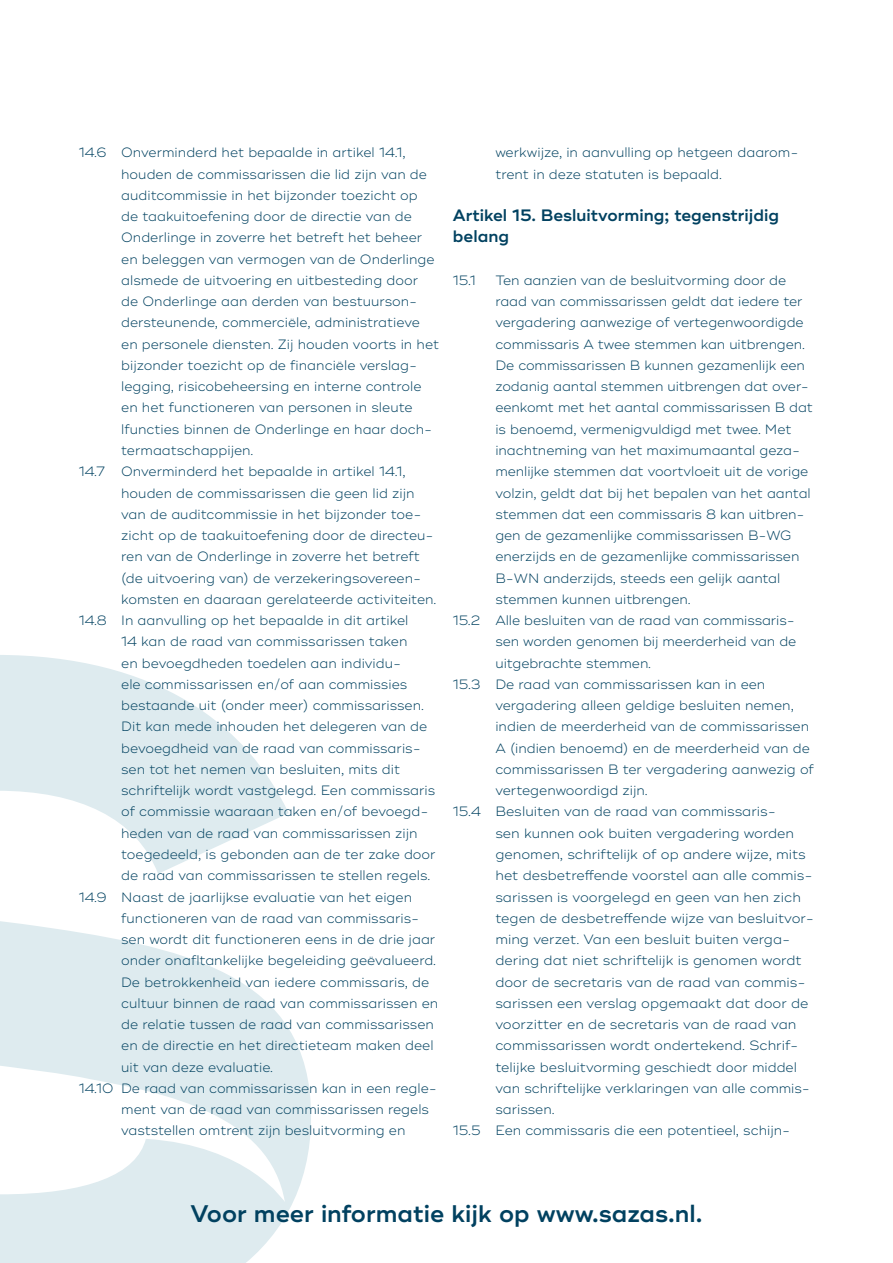
<style>
.page{position:relative;width:893px;height:1263px;background:#fff}
.page>*{position:absolute;margin:0;border:0;box-sizing:border-box;transform-origin:0 0}
.t1{font:600 24px "Ridley Grotesk";color:#014160}
.Artikelkop{font:600 16.5px/21.3px "Ridley Grotesk";color:#014160}
.Platte_tekst_insprin{font:300 13.5px/21.3px "Ridley Grotesk";color:#014160}
</style>
<div class="page">
<svg style="left:0;top:655px;width:311px;height:608px;fill:#deebef"></svg>
<p class="Platte_tekst_insprin" style="left:121px;top:142px;width:319px;text-indent:-43px">14.6 Onverminderd het bepaalde in artikel 14.1, houden de commissarissen die lid zijn van de auditcommissie in het bijzonder toezicht op<br>de taakuitoefening door de directie van de Onderlinge in zoverre het betreft het beheer en beleggen van vermogen van de Onderlinge alsmede de uitvoering en uitbesteding door<br>de Onderlinge aan derden van bestuurson&shy;dersteunende, commerciële, administratieve en personele diensten. Zij houden voorts in het bijzonder toezicht op de financiële verslag&shy;legging, risicobeheersing en interne controle en het functioneren van personen in sleute lfuncties binnen de Onderlinge en haar doch&shy;termaatschappijen.</p>
<p class="Platte_tekst_insprin" style="left:121px;top:461px;width:317px;text-indent:-43px">14.7 Onverminderd het bepaalde in artikel 14.1, houden de commissarissen die geen lid zijn van de auditcommissie in het bijzonder toe&shy;zicht op de taakuitoefening door de directeu&shy;ren van de Onderlinge in zoverre het betreft (de uitvoering van) de verzekeringsovereen&shy;komsten en daaraan gerelateerde activiteiten.</p>
<p class="Platte_tekst_insprin" style="left:121px;top:610px;width:316px;text-indent:-43px">14.8 In aanvulling op het bepaalde in dit artikel<br>14 kan de raad van commissarissen taken<br>en bevoegdheden toedelen aan individu-<br>ele commissarissen en/of aan commissies bestaande uit (onder meer) commissarissen.<br>Dit kan mede inhouden het delegeren van de bevoegdheid van de raad van commissaris&shy;sen tot het nemen van besluiten, mits dit schriftelijk wordt vastgelegd. Een commissaris of commissie waaraan taken en/of bevoegd&shy;heden van de raad van commissarissen zijn toegedeeld, is gebonden aan de ter zake door de raad van commissarissen te stellen regels.</p>
<p class="Platte_tekst_insprin" style="left:121px;top:886px;width:318px;text-indent:-43px">14.9 Naast de jaarlijkse evaluatie van het eigen functioneren van de raad van commissaris&shy;sen wordt dit functioneren eens in de drie jaar onder onafltankelijke begeleiding geëvalueerd.<br>De betrokkenheid van iedere commissaris, de cultuur binnen de raad van commissarissen en de relatie tussen de raad van commissarissen en de directie en het directieteam maken deel uit van deze evaluatie.</p>
<p class="Platte_tekst_insprin" style="left:121px;top:1078px;width:317px;text-indent:-43px">14.10 De raad van commissarissen kan in een regle&shy;ment van de raad van commissarissen regels vaststellen omtrent zijn besluitvorming en</p>
<p class="Platte_tekst_insprin" style="left:495px;top:142px;width:305px">werkwijze, in aanvulling op hetgeen daarom&shy;trent in deze statuten is bepaald.</p>
<p class="Artikelkop" style="left:453px;top:205px;width:328px">Artikel 15. Besluitvorming; tegenstrijdig belang</p>
<p class="Platte_tekst_insprin" style="left:453px;top:270px;width:24px">15.1</p>
<p class="Platte_tekst_insprin" style="left:495px;top:270px;width:319px">Ten aanzien van de besluitvorming door de raad van commissarissen geldt dat iedere ter vergadering aanwezige of vertegenwoordigde commissaris A twee stemmen kan uitbrengen.<br>De commissarissen B kunnen gezamenlijk een zodanig aantal stemmen uitbrengen dat over&shy;eenkomt met het aantal commissarissen B dat is benoemd, vermenigvuldigd met twee. Met inachtneming van het maximumaantal geza&shy;menlijke stemmen dat voortvloeit uit de vorige volzin, geldt dat bij het bepalen van het aantal stemmen dat een commissaris 8 kan uitbren&shy;gen de gezamenlijke commissarissen B-WG enerzijds en de gezamenlijke commissarissen B-WN anderzijds, steeds een gelijk aantal stemmen kunnen uitbrengen.</p>
<p class="Platte_tekst_insprin" style="left:495px;top:610px;width:302px;text-align:justify;text-indent:-43px">15.2 Alle besluiten van de raad van commissaris&shy;sen worden genomen bij meerderheid van de uitgebrachte stemmen.</p>
<p class="Platte_tekst_insprin" style="left:495px;top:674px;width:320px;text-indent:-43px">15.3 De raad van commissarissen kan in een vergadering alleen geldige besluiten nemen, indien de meerderheid van de commissarissen A (indien benoemd) en de meerderheid van de commissarissen B ter vergadering aanwezig of vertegenwoordigd zijn.</p>
<p class="Platte_tekst_insprin" style="left:495px;top:801px;width:320px;text-indent:-43px">15.4 Besluiten van de raad van commissaris-<br>sen kunnen ook buiten vergadering worden genomen, schriftelijk of op andere wijze, mits het desbetreffende voorstel aan alle commis&shy;sarissen is voorgelegd en geen van hen zich tegen de desbetreffende wijze van besluitvor&shy;ming verzet. Van een besluit buiten verga&shy;dering dat niet schriftelijk is genomen wordt door de secretaris van de raad van commis&shy;sarissen een verslag opgemaakt dat door de voorzitter en de secretaris van de raad van commissarissen wordt ondertekend. Schrif&shy;telijke besluitvorming geschiedt door middel van schriftelijke verklaringen van alle commis&shy;sarissen.</p>
<p class="Platte_tekst_insprin" style="left:453px;top:1120px;width:339px">15.5 Een commissaris die een potentieel, schijn-</p>
<h1 class="t1" style="left:191px;top:1199px;width:513px">Voor meer informatie kijk op www.sazas.nl.</h1>
</div>
